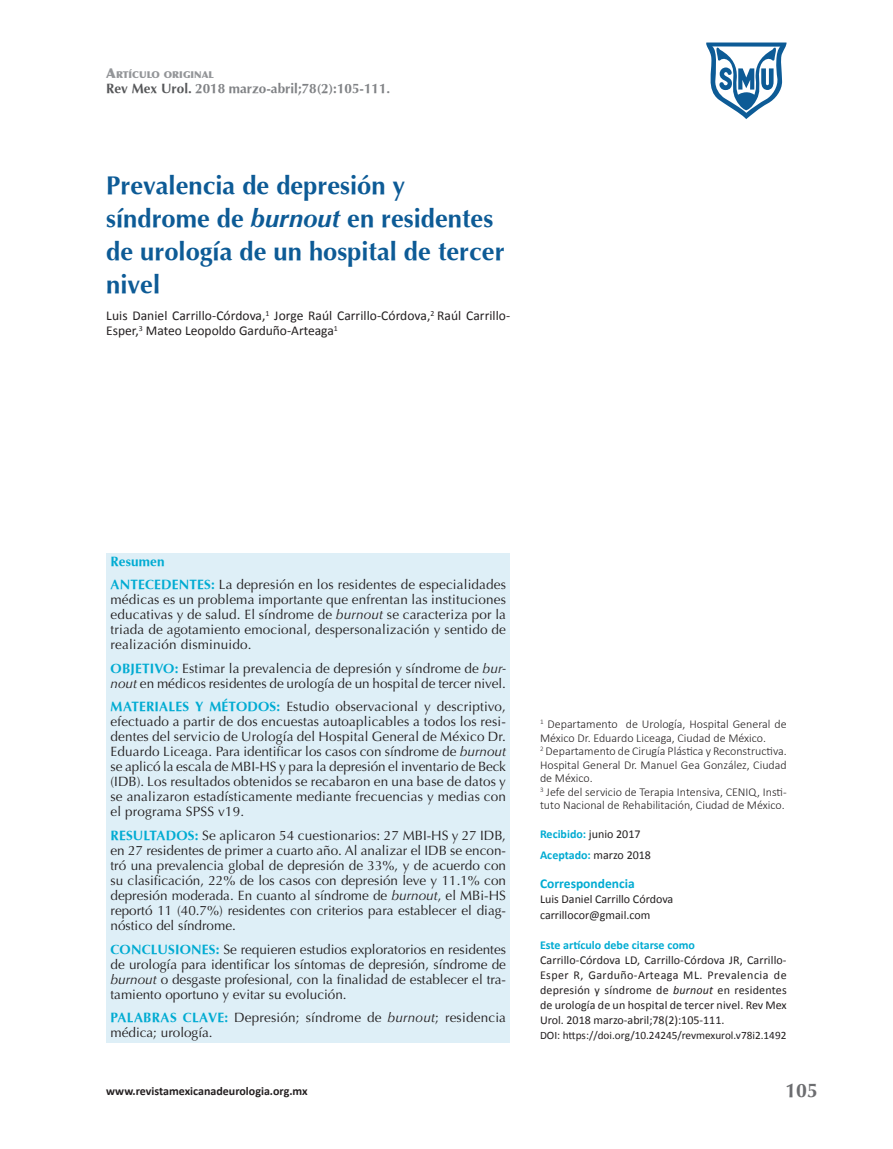
<style>
.page{position:relative;width:893px;height:1149px;background:#fff}
.page>*{position:absolute;margin:0;border:0;box-sizing:border-box;transform-origin:0 0}
.Título_principal{font:700 25.5px/33px "Optima";color:#0d5b96}
.t1{font:700 19.5px "Optima";color:#6c6d70}
.Resumen_ESPAÑOL{font:13.5px/15px "Optima";letter-spacing:.005em;color:#231f20;text-align:justify}
.Autores{font:13.5px/15px "Calibri";letter-spacing:.005em;color:#231f20}
.Ginecol_Obstet_Mex{font:700 13.5px "Optima";color:#808285}
.Correspondencia{font:700 13.5px "Calibri";color:#00abd2}
.Resumen_TITULO{font:700 13.5px "Optima";letter-spacing:.01em;color:#00abd2}
.Adscripciones{font:300 12px/13.5px "Calibri";color:#231f20}
.Correspondencia-2{font:12px/15px "Calibri";color:#231f20;text-align:justify}
.t2{font:700 12px "Calibri";color:#231f20}
.Recibido-Aceptado{font:700 12px "Calibri";color:#00abd2}
.Correspondencia-3{font:700 12px "Calibri";color:#00abd2}
.Correspondencia-4{font:11.25px "Calibri";color:#231f20}
.Sección{font:900 9.45px "Optima";color:#939598}
.s1{font-size:13.5px}
.s2{color:#57585a}
.s3{font-style:italic}
.s4{font-weight:700;color:#00abd2}
.s5{font-weight:400;color:#231f20}
</style>
<div class="page">
<svg style="left:706px;top:42px;width:81px;height:77px"></svg>
<div style="left:106px;top:553px;width:404px;height:489px;background:#deeff7"></div>
<p class="Sección" style="left:106px;top:69px;width:109px"><span class="s1">A</span>RTÍCULO ORIGINAL</p>
<p class="Ginecol_Obstet_Mex" style="left:106px;top:81px;width:285px"><span class="s2">Rev Mex Urol.</span> 2018 marzo-abril;78(2):105-111.</p>
<p class="Título_principal" style="left:106px;top:169px;width:400px">Prevalencia de depresión y síndrome de <span class="s3">burnout</span> en residentes de urología de un hospital de tercer nivel</p>
<p class="Autores" style="left:106px;top:308px;width:405px">Luis Daniel Carrillo-Córdova,<sup>1</sup> Jorge Raúl Carrillo-Córdova,<sup>2</sup> Raúl Carrillo-<br>Esper,<sup>3</sup> Mateo Leopoldo Garduño-Arteaga<sup>1</sup></p>
<p class="Resumen_TITULO" style="left:111px;top:553px;width:56px">Resumen</p>
<p class="Resumen_ESPAÑOL" style="left:111px;top:577px;width:397px"><span class="s4">ANTECEDENTES:</span> La depresión en los residentes de especialidades médicas es un problema importante que enfrentan las instituciones educativas y de salud. El síndrome de <span class="s3">burnout</span> se caracteriza por la triada de agotamiento emocional, despersonalización y sentido de realización disminuido.</p>
<p class="Resumen_ESPAÑOL" style="left:111px;top:660px;width:397px"><span class="s4">OBJETIVO:</span> Estimar la prevalencia de depresión y síndrome de <span class="s3">bur&shy;nout</span> en médicos residentes de urología de un hospital de tercer nivel.</p>
<p class="Resumen_ESPAÑOL" style="left:111px;top:699px;width:397px"><span class="s4">MATERIALES Y MÉTODOS:</span> Estudio observacional y descriptivo, efectuado a partir de dos encuestas autoaplicables a todos los resi&shy;dentes del servicio de Urología del Hospital General de México Dr.<br>Eduardo Liceaga. Para identificar los casos con síndrome de <span class="s3">burnout </span>se aplicó la escala de MBI-HS y para la depresión el inventario de Beck (IDB). Los resultados obtenidos se recabaron en una base de datos y se analizaron estadísticamente mediante frecuencias y medias con el programa SPSS v19.</p>
<p class="Resumen_ESPAÑOL" style="left:111px;top:827px;width:397px"><span class="s4">RESULTADOS:</span> Se aplicaron 54 cuestionarios: 27 MBI-HS y 27 IDB, en 27 residentes de primer a cuarto año. Al analizar el IDB se encon&shy;tró una prevalencia global de depresión de 33%, y de acuerdo con su clasificación, 22% de los casos con depresión leve y 11.1% con depresión moderada. En cuanto al síndrome de <span class="s3">burnout</span>, el MBi-HS reportó 11 (40.7%) residentes con criterios para establecer el diag&shy;nóstico del síndrome.</p>
<p class="Resumen_ESPAÑOL" style="left:111px;top:941px;width:397px"><span class="s4">CONCLUSIONES:</span> Se requieren estudios exploratorios en residentes de urología para identificar los síntomas de depresión, síndrome de <span class="s3">burnout</span> o desgaste profesional, con la finalidad de establecer el tra&shy;tamiento oportuno y evitar su evolución.</p>
<p class="Resumen_ESPAÑOL" style="left:111px;top:1009px;width:397px"><span class="s4">PALABRAS CLAVE:</span> Depresión; síndrome de <span class="s3">burnout</span>; residencia médica; urología.</p>
<p class="Adscripciones" style="left:540px;top:716px;width:248px"><sup>1</sup> Departamento de Urología, Hospital General de<br>México Dr. Eduardo Liceaga, Ciudad de México.</p>
<p class="Adscripciones" style="left:540px;top:743px;width:248px"><sup>2</sup> Departamento de Cirugía Plástica y Reconstructiva.</p>
<p class="Adscripciones" style="left:540px;top:757px;width:248px">Hospital General Dr. Manuel Gea González, Ciudad de México.</p>
<p class="Adscripciones" style="left:540px;top:784px;width:248px"><sup>3</sup> Jefe del servicio de Terapia Intensiva, CENIQ, Insti&shy;tuto Nacional de Rehabilitación, Ciudad de México.</p>
<p class="Recibido-Aceptado" style="left:540px;top:825px;width:102px">Recibido: <span class="s5">junio 2017</span></p>
<p class="Recibido-Aceptado" style="left:540px;top:846px;width:112px">Aceptado: <span class="s5">marzo 2018</span></p>
<p class="Correspondencia" style="left:540px;top:875px;width:96px">Correspondencia</p>
<p class="Correspondencia-2" style="left:540px;top:891px;width:135px">Luis Daniel Carrillo Córdova</p>
<p class="Correspondencia-2" style="left:540px;top:906px;width:112px">carrillocor@gmail.com</p>
<p class="Correspondencia-3" style="left:540px;top:936px;width:156px">Este artículo debe citarse como</p>
<p class="Correspondencia-2" style="left:540px;top:951px;width:248px">Carrillo-Córdova LD, Carrillo-Córdova JR, Carrillo-Esper R, Garduño-Arteaga ML. Prevalencia de depresión y síndrome de <span class="s3">burnout</span> en residentes de urología de un hospital de tercer nivel. Rev Mex Urol. 2018 marzo-abril;78(2):105-111.</p>
<p class="Correspondencia-4" style="left:540px;top:1027px;width:248px">DOI: https://doi.org/10.24245/revmexurol.v78i2.1492</p>
<p class="t2" style="left:106px;top:1082px;width:203px">www.revistamexicanadeurologia.org.mx</p>
<h2 class="t1" style="left:785px;top:1079px;width:34px">105</h2>
</div>
